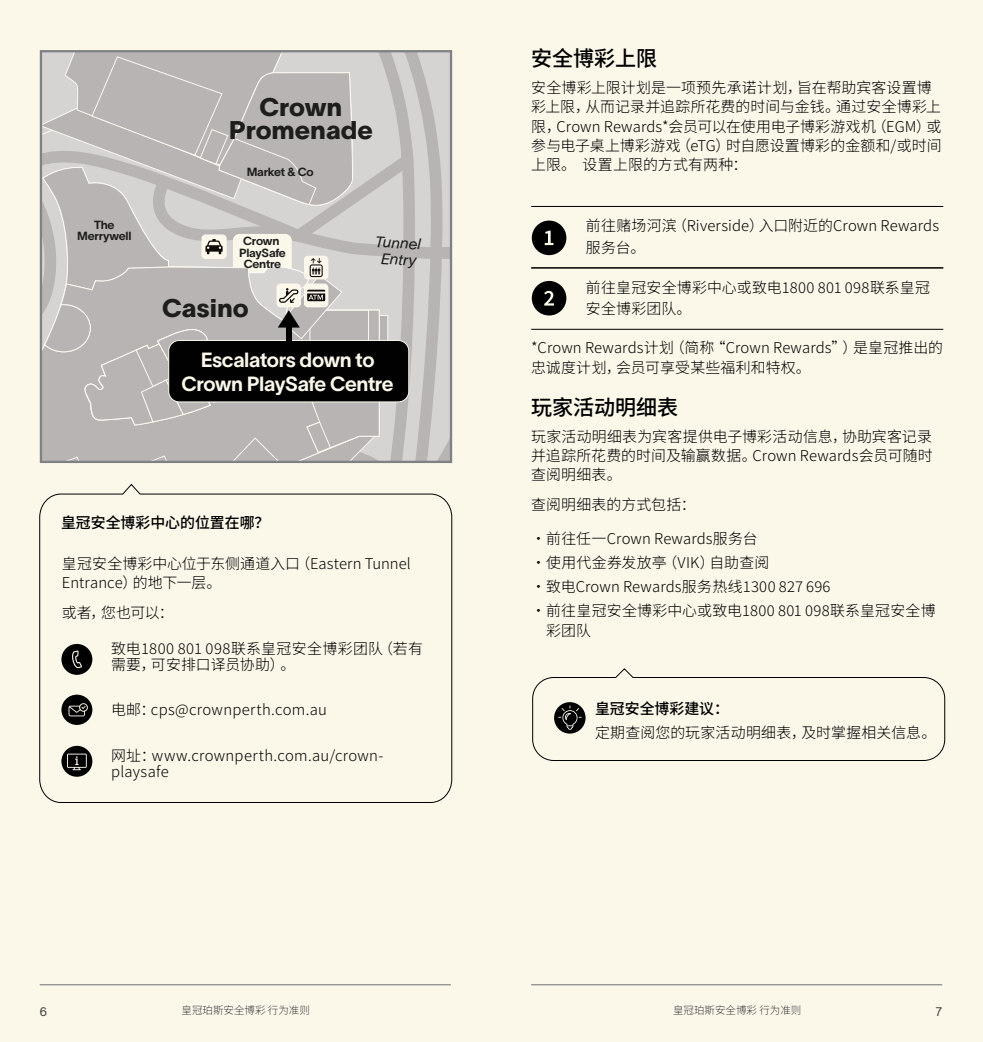
<style>
.page{position:relative;width:983px;height:1042px;background:#fff}
.page>*{position:absolute;margin:0;border:0;box-sizing:border-box;transform-origin:0 0}
.t1{font:25.2px/23.4px "Crown Sans 900";color:#1d1d1c;text-align:center}
.t2{font:100 21px "Noto Sans SC";color:#000}
.t3{font:500 20.12px/24.2px "Crown Sans";letter-spacing:-.02em;color:#fbf8eb;text-align:center}
.t4{font:italic 300 15.05px/16.8px "Crown Sans";color:#1d1d1c;text-align:center}
.t5{font:100 14.88px/19.2px "Noto Sans SC";letter-spacing:.01em;color:#000}
.t6{font:300 12.25px "Crown Sans";color:#414042}
.t7{font:11.55px/11.5px "Crown Sans 700";letter-spacing:-.02em;color:#1d1d1c;text-align:center}
.t8{font:100 10.5px "Noto Sans SC";color:#414042}
</style>
<div class="page">
<div style="left:501px;top:0;width:481px;height:1042px;background:#fbf8ea"></div>
<div style="left:0;top:0;width:502px;height:1042px;background:#fbf8ea"></div>
<hr style="left:40px;top:984px;width:410px;height:1px;background:#6d6e71">
<hr style="left:531px;top:984px;width:411px;height:1px;background:#6d6e71">
<svg style="left:43px;top:53px;width:406px;height:407px;background:#b1aead"></svg>
<div style="left:40px;top:50px;width:412px;height:413px;border:2px solid #7f8285"></div>
<svg style="left:39px;top:484px;width:413px;height:319px"></svg>
<div style="left:61px;top:644px;width:31px;height:31px;background:#000;border-radius:50%"></div>
<svg style="left:72px;top:650px;width:10px;height:18px"></svg>
<div style="left:61px;top:746px;width:31px;height:31px;background:#000;border-radius:50%"></div>
<svg style="left:67px;top:753px;width:20px;height:17px"></svg>
<div style="left:61px;top:694px;width:31px;height:31px;background:#000;border-radius:50%"></div>
<svg style="left:69px;top:703px;width:19px;height:13px"></svg>
<hr style="left:531px;top:206px;width:412px;height:1px;background:#000">
<hr style="left:531px;top:268px;width:412px;height:1px;background:#000">
<hr style="left:531px;top:267px;width:412px;height:1px;background:#000">
<hr style="left:531px;top:329px;width:412px;height:1px;background:#000">
<div style="left:531px;top:221px;width:35px;height:34px;background:#000;border-radius:50%"></div>
<svg style="left:544px;top:231px;width:9px;height:14px"></svg>
<div style="left:531px;top:281px;width:35px;height:34px;background:#000;border-radius:50%"></div>
<svg style="left:544px;top:291px;width:10px;height:15px"></svg>
<svg style="left:532px;top:668px;width:412px;height:93px"></svg>
<h1 class="t1" style="left:229px;top:95px;width:146px">Crown<br>Promenade</h1>
<p class="t7" style="left:77px;top:218px;width:56px">The<br>Merrywell</p>
<p class="t7" style="left:247px;top:166px;width:69px">Market &amp; Co</p>
<p class="t7" style="left:239px;top:234px;width:48px">Crown<br>PlaySafe<br>Centre</p>
<h1 class="t1" style="left:162px;top:296px;width:88px">Casino</h1>
<p class="t4" style="left:375px;top:232px;width:47px;rotate:3deg">Tunnel<br>Entry</p>
<h3 class="t3" style="left:181px;top:346px;width:214px">Escalators down to<br>Crown PlaySafe Centre</h3>
<p class="t5" style="left:61px;top:513px;width:210px">皇冠安全博彩中心的位置在哪？</p>
<p class="t5" style="left:62px;top:554px;width:350px">皇冠安全博彩中心位于东侧通道入口（Eastern Tunnel<br>Entrance）的地下一层。</p>
<p class="t5" style="left:62px;top:603px;width:113px">或者，您也可以：</p>
<p class="t5" style="left:111px;top:641px;width:313px;line-height:15.8px">致电1800 801 098联系皇冠安全博彩团队（若有需要，可安排口译员协助）。</p>
<p class="t5" style="left:111px;top:700px;width:217px">电邮：cps@crownperth.com.au</p>
<p class="t5" style="left:111px;top:748px;width:274px;line-height:15.8px">网址：www.crownperth.com.au/crown&shy;playsafe</p>
<h2 class="t2" style="left:531px;top:47px;width:127px">安全博彩上限</h2>
<p class="t5" style="left:531px;top:78px;width:412px">安全博彩上限计划是一项预先承诺计划，旨在帮助宾客设置博彩上限，从而记录并追踪所花费的时间与金钱。通过安全博彩上限，Crown Rewards*会员可以在使用电子博彩游戏机（EGM）或参与电子桌上博彩游戏（eTG）时自愿设置博彩的金额和/或时间上限。 设置上限的方式有两种：</p>
<p class="t5" style="left:585px;top:216px;width:354px;line-height:21.3px">前往赌场河滨（Riverside）入口附近的Crown Rewards服务台。</p>
<p class="t5" style="left:585px;top:277px;width:345px;line-height:21.3px">前往皇冠安全博彩中心或致电1800 801 098联系皇冠安全博彩团队。</p>
<p class="t5" style="left:531px;top:338px;width:413px">*Crown Rewards计划（简称“Crown Rewards”）是皇冠推出的忠诚度计划，会员可享受某些福利和特权。</p>
<h2 class="t2" style="left:531px;top:396px;width:148px">玩家活动明细表</h2>
<p class="t5" style="left:531px;top:427px;width:403px;text-align:justify">玩家活动明细表为宾客提供电子博彩活动信息，协助宾客记录并追踪所花费的时间及输赢数据。Crown Rewards会员可随时查阅明细表。</p>
<p class="t5" style="left:531px;top:495px;width:166px">查阅明细表的方式包括：</p>
<p class="t5" style="left:531px;top:529px;width:228px">• 前往任一Crown Rewards服务台</p>
<p class="t5" style="left:531px;top:553px;width:239px">• 使用代金券发放亭（VIK）自助查阅</p>
<p class="t5" style="left:531px;top:577px;width:301px">• 致电Crown Rewards服务热线1300 827 696</p>
<p class="t5" style="left:546px;top:601px;width:391px;text-indent:-15px">• 前往皇冠安全博彩中心或致电1800 801 098联系皇冠安全博彩团队</p>
<p class="t5" style="left:595px;top:697px;width:342px;line-height:24.2px">皇冠安全博彩建议：<br>定期查阅您的玩家活动明细表，及时掌握相关信息。</p>
<p class="t6" style="left:40px;top:1003px;width:9px">6</p>
<p class="t8" style="left:181px;top:1004px;width:130px">皇冠珀斯安全博彩 行为准则</p>
<p class="t8" style="left:672px;top:1004px;width:130px">皇冠珀斯安全博彩 行为准则</p>
<p class="t6" style="left:935px;top:1003px;width:8px">7</p>
</div>
